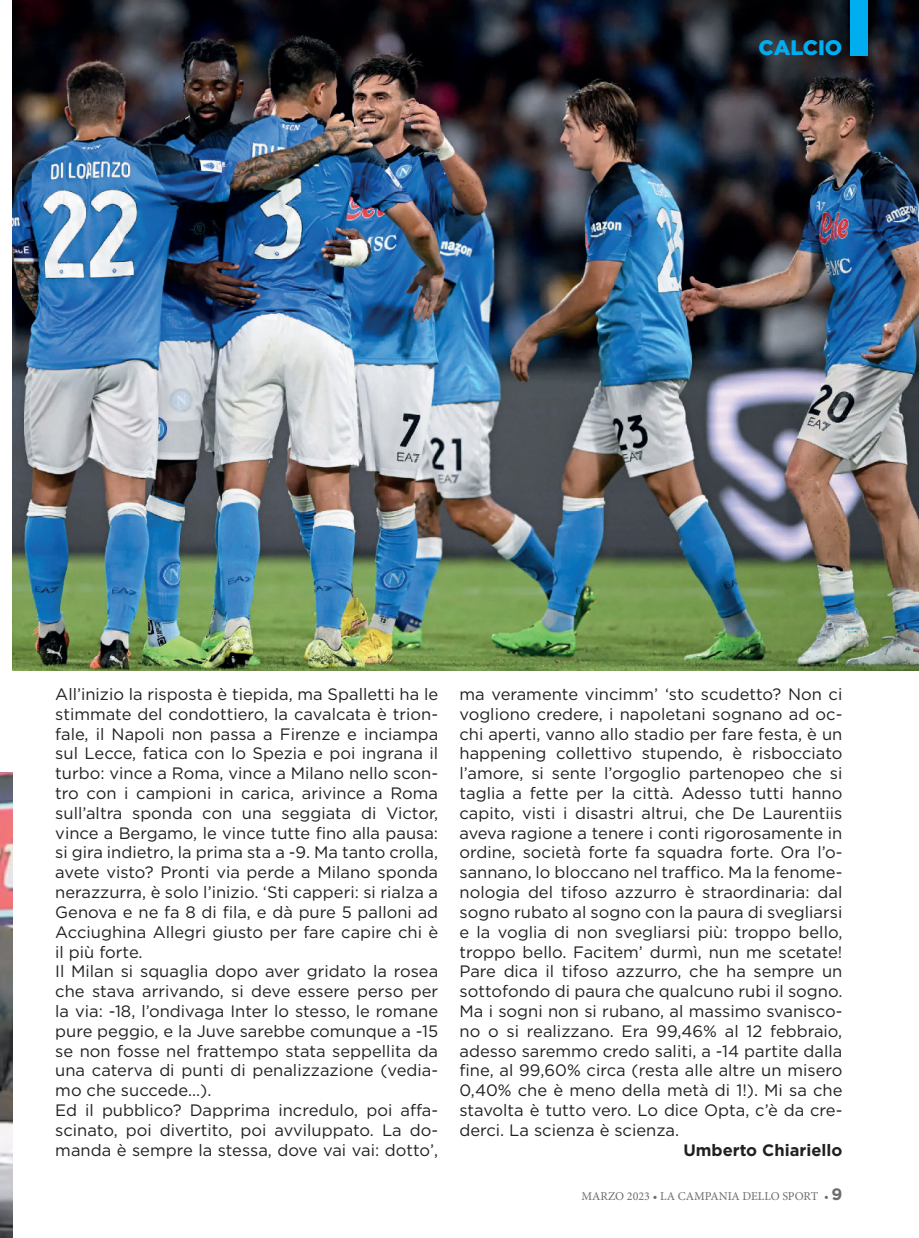
<style>
.page{position:relative;width:919px;height:1238px;background:#fff}
.page>*{position:absolute;margin:0;border:0;box-sizing:border-box;transform-origin:0 0}
.Header_master_page{font:900 21px "Gotham";color:#00aeef}
.t1{font:16.5px/19.8px "Gotham";color:#231f20;text-align:justify}
.t2{font:700 16.5px "Gotham";color:#231f20}
.t3{font:12px "Minion Pro";color:#6c6d70}
.s1{font-family:"Gotham";font-weight:700;font-size:16.5px}
</style>
<div class="page">
<img style="left:13px;top:0;width:905px;height:670px">
<div style="left:850px;top:0;width:17px;height:55px;background:#00aeef"></div>
<img style="left:0;top:772px;width:13px;height:465px">
<p class="Header_master_page" style="left:758px;top:33px;width:85px">CALCIO</p>
<p class="t1" style="left:55px;top:684px;width:384px">All’inizio la risposta è tiepida, ma Spalletti ha le stimmate del condottiero, la cavalcata è trion&shy;fale, il Napoli non passa a Firenze e inciampa sul Lecce, fatica con lo Spezia e poi ingrana il turbo: vince a Roma, vince a Milano nello scon&shy;tro con i campioni in carica, arivince a Roma sull’altra sponda con una seggiata di Victor, vince a Bergamo, le vince tutte fino alla pausa: si gira indietro, la prima sta a -9. Ma tanto crolla, avete visto? Pronti via perde a Milano sponda nerazzurra, è solo l’inizio. ‘Sti capperi: si rialza a Genova e ne fa 8 di fila, e dà pure 5 palloni ad Acciughina Allegri giusto per fare capire chi è il più forte.</p>
<p class="t1" style="left:55px;top:961px;width:384px">Il Milan si squaglia dopo aver gridato la rosea che stava arrivando, si deve essere perso per la via: -18, l’ondivaga Inter lo stesso, le romane pure peggio, e la Juve sarebbe comunque a -15 se non fosse nel frattempo stata seppellita da una caterva di punti di penalizzazione (vedia&shy;mo che succede...).</p>
<p class="t1" style="left:55px;top:1099px;width:384px">Ed il pubblico? Dapprima incredulo, poi affa&shy;scinato, poi divertito, poi avviluppato. La do&shy;manda è sempre la stessa, dove vai vai: dotto’,</p>
<p class="t1" style="left:459px;top:684px;width:384px">ma veramente vincimm’ ‘sto scudetto? Non ci vogliono credere, i napoletani sognano ad oc&shy;chi aperti, vanno allo stadio per fare festa, è un happening collettivo stupendo, è risbocciato l’amore, si sente l’orgoglio partenopeo che si taglia a fette per la città. Adesso tutti hanno capito, visti i disastri altrui, che De Laurentiis aveva ragione a tenere i conti rigorosamente in ordine, società forte fa squadra forte. Ora l’o&shy;sannano, lo bloccano nel traffico. Ma la fenome&shy;nologia del tifoso azzurro è straordinaria: dal sogno rubato al sogno con la paura di svegliarsi e la voglia di non svegliarsi più: troppo bello, troppo bello. Facitem’ durmì, nun me scetate!<br>Pare dica il tifoso azzurro, che ha sempre un sottofondo di paura che qualcuno rubi il sogno.</p>
<p class="t1" style="left:459px;top:1000px;width:384px">Ma i sogni non si rubano, al massimo svanisco&shy;no o si realizzano. Era 99,46% al 12 febbraio, adesso saremmo credo saliti, a -14 partite dalla fine, al 99,60% circa (resta alle altre un misero 0,40% che è meno della metà di 1!). Mi sa che stavolta è tutto vero. Lo dice Opta, c’è da cre&shy;derci. La scienza è scienza.</p>
<p class="t2" style="left:683px;top:1138px;width:160px">Umberto Chiariello</p>
<p class="t3" style="left:581px;top:1188px;width:262px">MARZO 2023 • LA CAMPANIA DELLO SPORT • <span class="s1">9</span></p>
</div>
